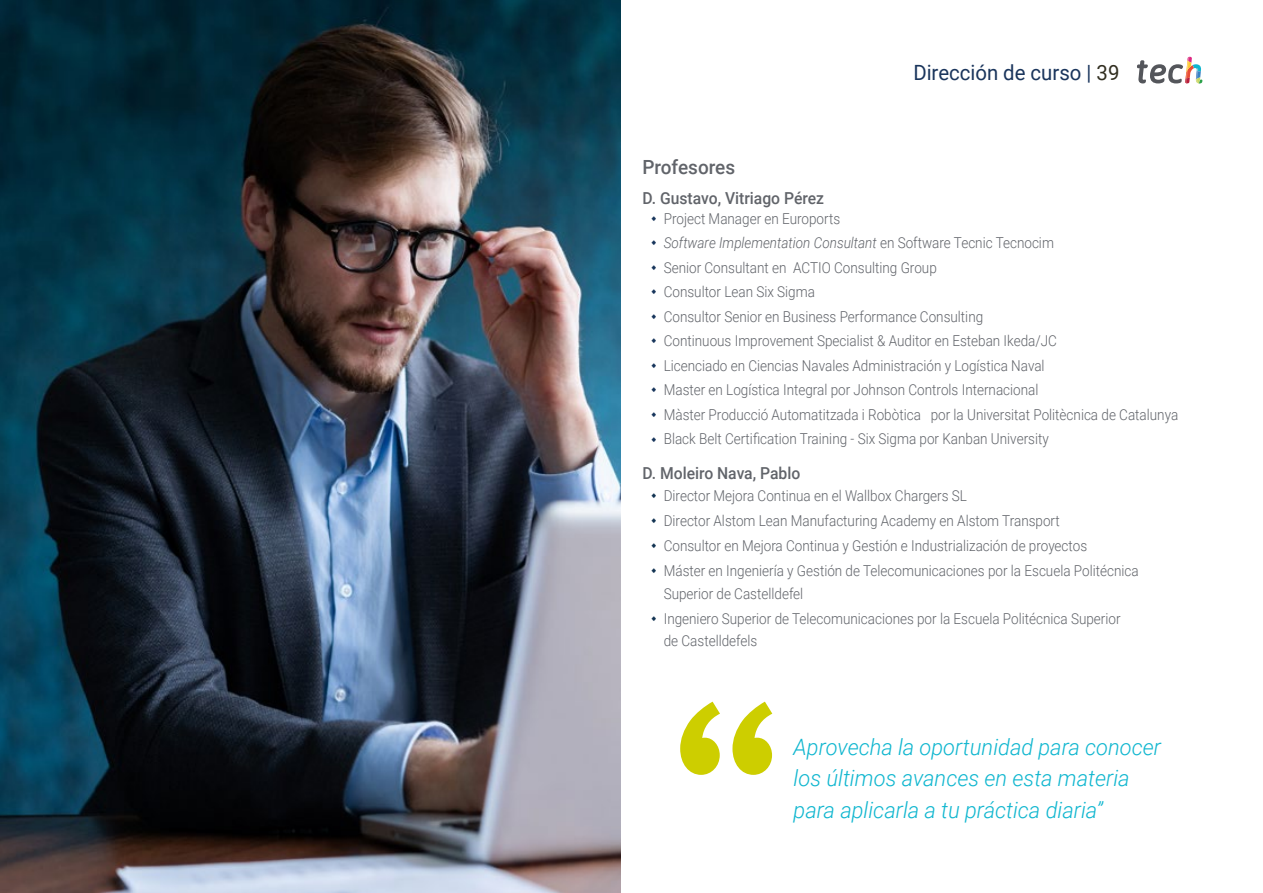
<style>
.page{position:relative;width:1263px;height:893px;background:#fff}
.page>*{position:absolute;margin:0;border:0;box-sizing:border-box;transform-origin:0 0}
.t1{font:italic 300 22.5px/31.5px "Roboto";color:#0fb6cf}
.t2{font:21px "Roboto";color:#1a355c}
.t3{font:500 19.5px "Roboto";color:#61646a}
.t4{font:500 16.5px "Roboto";color:#61646a;scale:.95 1}
.t5{font:300 15px/24.5px "Roboto";color:#61646a;scale:.9 1}
.s1{color:#312e20}
.s2{font-style:italic}
</style>
<div class="page">
<img style="left:0;top:0;width:621px;height:893px">
<svg style="left:1137px;top:57px;width:65px;height:27px"></svg>
<svg style="left:680px;top:702px;width:92px;height:73px"></svg>
<h2 class="t2" style="left:913px;top:57px;width:208px">Dirección de curso | <span class="s1">39</span></h2>
<h3 class="t3" style="left:642px;top:154px;width:94px">Profesores</h3>
<p class="t4" style="left:642px;top:186px;width:193px">D. Gustavo, Vitriago Pérez</p>
<p class="t5" style="left:664px;top:206px;width:573px">Project Manager en Euroports<br><span class="s2">Software Implementation Consultant</span> en Software Tecnic Tecnocim<br>Senior Consultant en ACTIO Consulting Group<br>Consultor Lean Six Sigma<br>Consultor Senior en Business Performance Consulting<br>Continuous Improvement Specialist &amp; Auditor en Esteban Ikeda/JC<br>Licenciado en Ciencias Navales Administración y Logística Naval<br>Master en Logística Integral por Johnson Controls Internacional<br>Màster Producció Automatitzada i Robòtica por la Universitat Politècnica de Catalunya Black Belt Certification Training - Six Sigma por Kanban University</p>
<p class="t4" style="left:642px;top:461px;width:168px">D. Moleiro Nava, Pablo</p>
<p class="t5" style="left:664px;top:482px;width:529px;line-height:25px">Director Mejora Continua en el Wallbox Chargers SL<br>Director Alstom Lean Manufacturing Academy en Alstom Transport<br>Consultor en Mejora Continua y Gestión e Industrialización de proyectos<br>Máster en Ingeniería y Gestión de Telecomunicaciones por la Escuela Politécnica</p>
<p class="t5" style="left:664px;top:580px;width:509px;line-height:25px">Superior de Castelldefel<br>Ingeniero Superior de Telecomunicaciones por la Escuela Politécnica Superior</p>
<p class="t5" style="left:664px;top:628px;width:105px">de Castelldefels</p>
<h1 class="t1" style="left:793px;top:730px;width:369px">Aprovecha la oportunidad para conocer los últimos avances en esta materia para aplicarla a tu práctica diaria”</h1>
</div>
